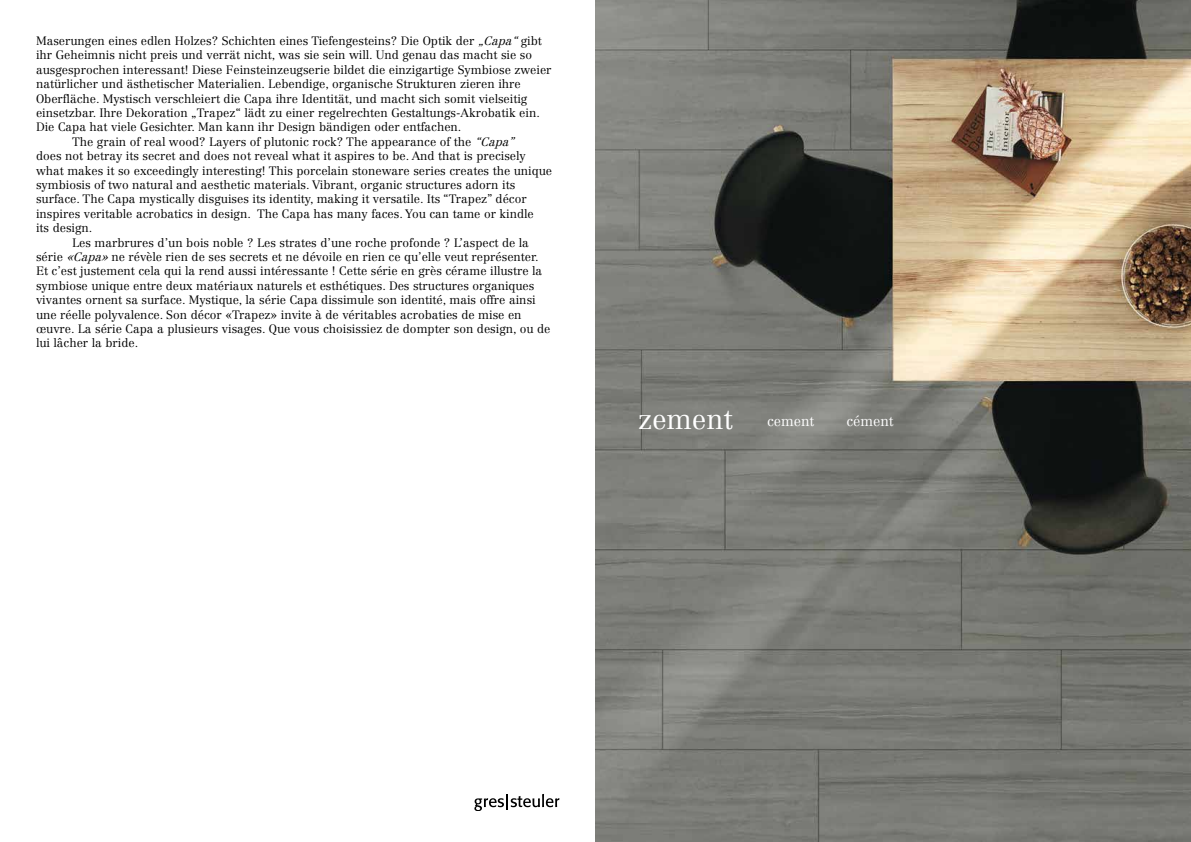
<style>
.page{position:relative;width:1191px;height:842px;background:#fff}
.page>*{position:absolute;margin:0;border:0;box-sizing:border-box;transform-origin:0 0}
.t1{font:300 28px "Centennial LT Std";color:#fff}
.t2{font:300 14px "Centennial LT Std";color:#fff}
.t3{font:300 12px "Centennial LT Std";color:#000}
.s1{font-style:italic}
.s2{font-size:14px}
</style>
<div class="page">
<img style="left:595px;top:0;width:596px;height:842px">
<svg style="left:474px;top:794px;width:85px;height:17px"></svg>
<p class="t3" style="left:36px;top:34px;width:507px">Maserungen eines edlen Holzes? Schichten eines Tiefengesteins? Die Optik der <span class="s1">„Capa“</span>gibt</p>
<p class="t3" style="left:36px;top:48px;width:497px">ihr Geheimnis nicht preis und verrät nicht, was sie sein will. Und genau das macht sie so</p>
<p class="t3" style="left:36px;top:62px;width:517px">ausgesprochen interessant! Diese Feinsteinzeugserie bildet die einzigartige Symbiose zweier</p>
<p class="t3" style="left:36px;top:77px;width:486px">natürlicher und ästhetischer Materialien. Lebendige, organische Strukturen zieren ihre</p>
<p class="t3" style="left:36px;top:91px;width:493px">Oberfläche. Mystisch verschleiert die Capa ihre Identität, und macht sich somit vielseitig</p>
<p class="t3" style="left:36px;top:106px;width:505px">einsetzbar. Ihre Dekoration „Trapez“ lädt zu einer regelrechten Gestaltungs-Akrobatik ein.</p>
<p class="t3" style="left:36px;top:120px;width:427px">Die Capa hat viele Gesichter. Man kann ihr Design bändigen oder entfachen.</p>
<p class="t3" style="left:72px;top:134px;width:447px">The grain of real wood? Layers of plutonic rock? The appearance of the <span class="s1">“Capa”</span></p>
<p class="t3" style="left:36px;top:149px;width:491px">does not betray its secret and does not reveal what it aspires to be. And that is precisely</p>
<p class="t3" style="left:36px;top:163px;width:517px">what makes it so exceedingly interesting! This porcelain stoneware series creates the unique</p>
<p class="t3" style="left:36px;top:178px;width:481px">symbiosis of two natural and aesthetic materials. Vibrant, organic structures adorn its</p>
<p class="t3" style="left:36px;top:192px;width:492px">surface. The Capa mystically disguises its identity, making it versatile. Its “Trapez” décor</p>
<p class="t3" style="left:36px;top:206px;width:499px">inspires veritable acrobatics in design. The Capa has many faces. You can tame or kindle</p>
<p class="t3" style="left:36px;top:221px;width:58px">its design.</p>
<p class="t3" style="left:72px;top:235px;width:458px">Les marbrures d’un bois noble ? Les strates d’une roche profonde ? L’aspect de la</p>
<p class="t3" style="left:36px;top:250px;width:504px">série <span class="s1">«Capa»</span>ne révèle rien de ses secrets et ne dévoile en rien ce qu’elle veut représenter.</p>
<p class="t3" style="left:36px;top:264px;width:508px">Et c’est justement cela qui la rend aussi intéressante ! Cette série en grès cérame illustre la</p>
<p class="t3" style="left:36px;top:278px;width:500px">symbiose unique entre deux matériaux naturels et esthétiques. Des structures organiques</p>
<p class="t3" style="left:36px;top:293px;width:501px">vivantes ornent sa surface. Mystique, la série Capa dissimule son identité, mais offre ainsi</p>
<p class="t3" style="left:36px;top:307px;width:487px">une réelle polyvalence. Son décor «Trapez» invite à de véritables acrobaties de mise en</p>
<p class="t3" style="left:36px;top:322px;width:516px">œuvre. La série Capa a plusieurs visages. Que vous choisissiez de dompter son design, ou de</p>
<p class="t3" style="left:36px;top:336px;width:104px">lui lâcher la bride.</p>
<h1 class="t1" style="left:638px;top:403px;width:178px">zement <span class="s2">cement</span></h1>
<p class="t2" style="left:846px;top:412px;width:49px">cément</p>
</div>
